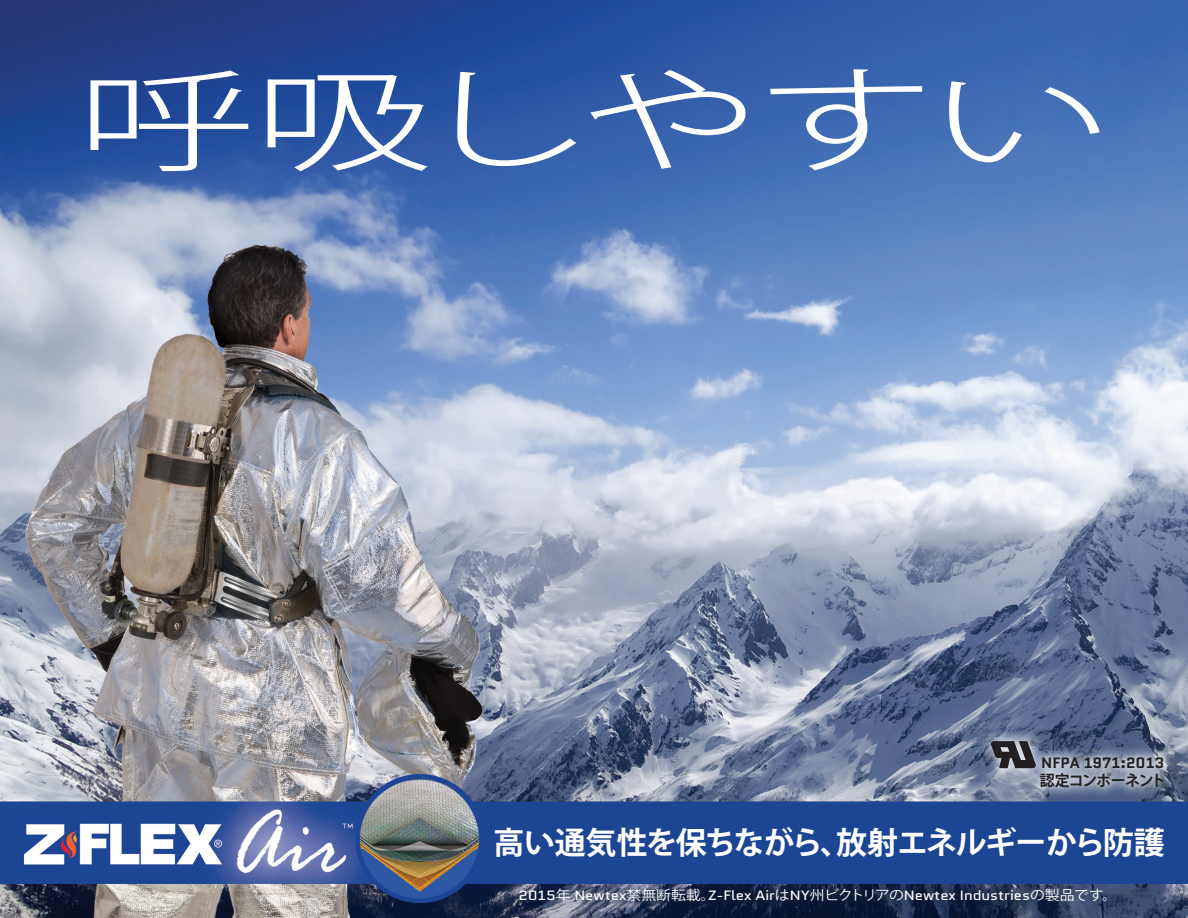
<style>
.page{position:relative;width:1188px;height:918px;background:#fff}
.page>*{position:absolute;margin:0;border:0;box-sizing:border-box;transform-origin:0 0}
.t1{font:300 110.85px "Koz Go Pro";letter-spacing:-.01em;color:#fff;scale:1.6 1}
.t2{font:700 30.9px "Koz Go Pro";letter-spacing:-.035em;color:#fff}
.t3{font:700 15px "Quantico";color:#231f20}
.t4{font:700 15px "Koz Go Pro";letter-spacing:-.065em;color:#231f20}
.t5{font:13.5px "Quantico";color:#fff;scale:1.1 1}
.s1{font-family:"Koz Go Pro"}
</style>
<div class="page">
<img style="left:0;top:0;width:1188px;height:918px">
<div style="left:979px;top:728px;width:197px;height:72px;background:#fff;opacity:.85"></div>
<svg style="left:991px;top:741px;width:45px;height:27px"></svg>
<h1 class="t1" style="left:78px;top:49px;width:647px">呼吸しやすい</h1>
<p class="t3" style="left:1041px;top:752px;width:125px">NFPA 1971:2013</p>
<p class="t4" style="left:1040px;top:771px;width:127px">認定コンポーネント</p>
<h2 class="t2" style="left:493px;top:823px;width:673px">高い通気性を保ちながら、放射エネルギーから防護</h2>
<p class="t5" style="left:518px;top:886px;width:546px">2015<span class="s1">年</span> Newtex<span class="s1">禁無断転載。</span>Z-Flex Air<span class="s1">は</span>NY<span class="s1">州ビクトリアの</span>Newtex Industries<span class="s1">の製品です。</span></p>
</div>
